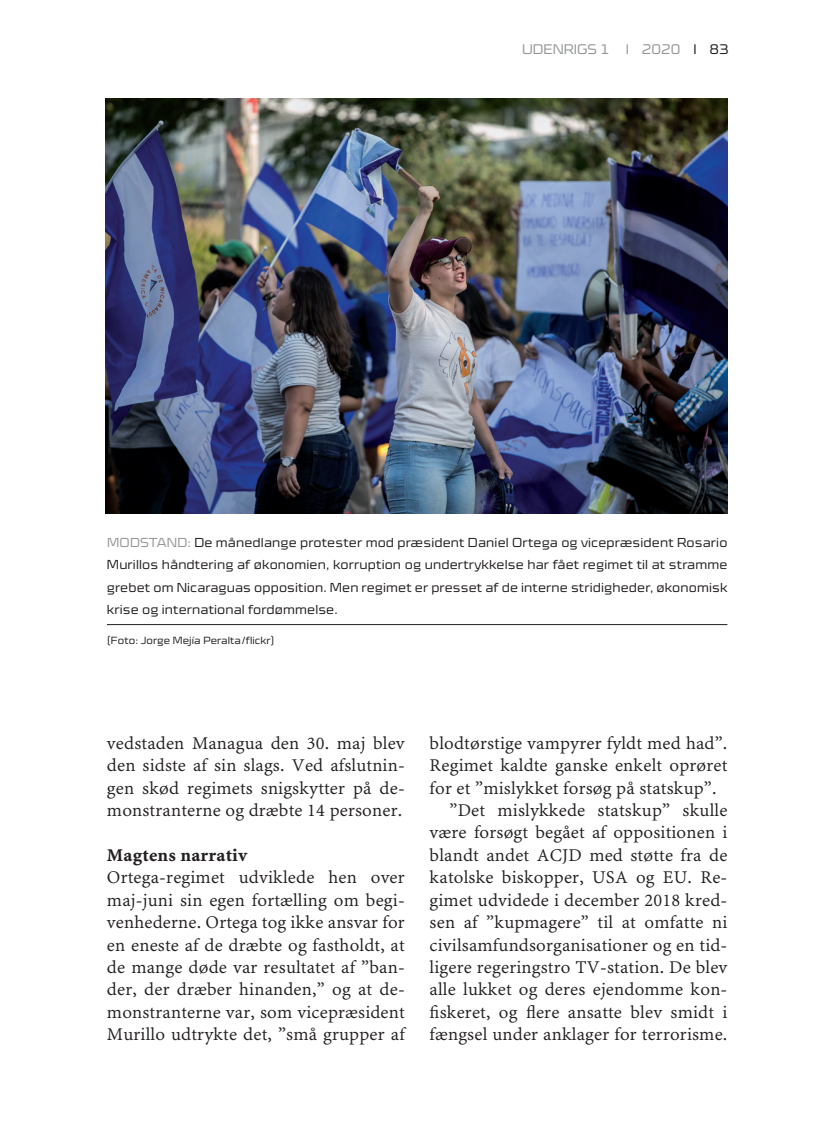
<style>
.page{position:relative;width:817px;height:1142px;background:#fff}
.page>*{position:absolute;margin:0;border:0;box-sizing:border-box;transform-origin:0 0}
.t1{font:17.85px/22.4px "Minion MM";letter-spacing:.01em;color:#231f20;text-align:justify}
.t2{font:700 17.85px "Minion MM";letter-spacing:.01em;color:#231f20}
.t3{font:300 expanded 14px "Cube OT";color:#939598}
.t4{font:300 expanded 13.12px/22.4px "Cube OT";letter-spacing:.01em;color:#231f20;text-align:justify}
.t5{font:300 expanded 10.5px "Cube OT";letter-spacing:.01em;color:#231f20}
.s1{color:#231f20}
.s2{color:#939598}
</style>
<div class="page">
<hr style="left:107px;top:624px;width:620px;height:1px;background:#231f20">
<img style="left:106px;top:99px;width:621px;height:414px">
<p class="t3" style="left:522px;top:41px;width:208px">UDENRIGS 1 I 2020 <span class="s1">I 83</span></p>
<p class="t4" style="left:107px;top:531px;width:622px"><span class="s2">MODSTAND:</span> De månedlange protester mod præsident Daniel Ortega og vicepræsident Rosario Murillos håndtering af økonomien, korruption og undertrykkelse har fået regimet til at stramme grebet om Nicaraguas opposition. Men regimet er presset af de interne stridigheder, økonomisk krise og international fordømmelse.</p>
<p class="t5" style="left:107px;top:634px;width:169px">(Foto: Jorge Mejía Peralta/flickr)</p>
<p class="t1" style="left:107px;top:731px;width:299px">vedstaden Managua den 30. maj blev den sidste af sin slags. Ved afslutnin&shy;gen skød regimets snigskytter på de&shy;monstranterne og dræbte 14 personer.</p>
<p class="t2" style="left:107px;top:844px;width:142px">Magtens narrativ</p>
<p class="t1" style="left:107px;top:866px;width:299px">Ortega-regimet udviklede hen over maj-juni sin egen fortælling om begi&shy;venhederne. Ortega tog ikke ansvar for en eneste af de dræbte og fastholdt, at de mange døde var resultatet af ”ban&shy;der, der dræber hinanden,” og at de&shy;monstranterne var, som vicepræsident Murillo udtrykte det, ”små grupper af</p>
<p class="t1" style="left:429px;top:731px;width:299px">blodtørstige vampyrer fyldt med had”.</p>
<p class="t1" style="left:429px;top:754px;width:299px">Regimet kaldte ganske enkelt oprøret</p>
<p class="t1" style="left:429px;top:776px;width:288px">for et ”mislykket forsøg på statskup”.</p>
<p class="t1" style="left:449px;top:799px;width:279px">”Det mislykkede statskup” skulle</p>
<p class="t1" style="left:429px;top:821px;width:299px">være forsøgt begået af oppositionen i</p>
<p class="t1" style="left:429px;top:843px;width:299px">blandt andet ACJD med støtte fra de</p>
<p class="t1" style="left:429px;top:866px;width:299px">katolske biskopper, USA og EU. Re-</p>
<p class="t1" style="left:429px;top:888px;width:299px">gimet udvidede i december 2018 kred-</p>
<p class="t1" style="left:429px;top:911px;width:299px">sen af ”kupmagere” til at omfatte ni</p>
<p class="t1" style="left:429px;top:933px;width:299px">civilsamfundsorganisationer og en tid-</p>
<p class="t1" style="left:429px;top:955px;width:299px">ligere regeringstro TV-station. De blev</p>
<p class="t1" style="left:429px;top:978px;width:299px">alle lukket og deres ejendomme kon-</p>
<p class="t1" style="left:429px;top:1000px;width:299px">fiskeret, og flere ansatte blev smidt i</p>
<p class="t1" style="left:429px;top:1023px;width:299px">fængsel under anklager for terrorisme.</p>
</div>
